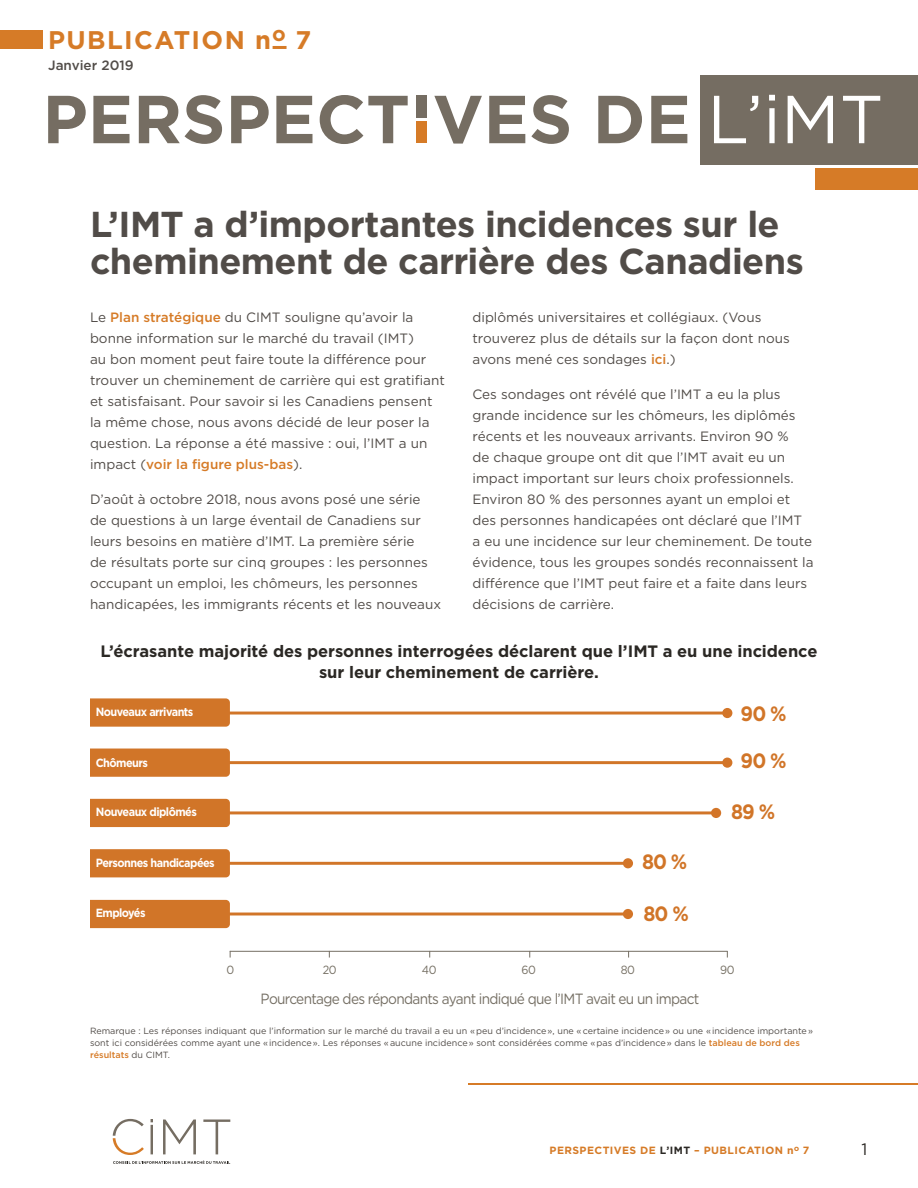
<style>
.page{position:relative;width:918px;height:1188px;background:#fff}
.page>*{position:absolute;margin:0;border:0;box-sizing:border-box;transform-origin:0 0}
.t1{font:700 36px/37.5px "Gotham HTF";letter-spacing:-.015em;color:#514c48}
.t2{font:700 25.5px "Gotham HTF";letter-spacing:.055em;color:#d67b27}
.t3{font:700 20.7px "Gotham";letter-spacing:-.05em;color:#d17528;scale:.92 1}
.t4{font:700 16.5px/21px "Gotham HTF";letter-spacing:-.005em;color:#2b2824;text-align:center}
.t5{font:16.5px "Gotham HTF";color:#2b2824}
.t6{font:14.85px "Gotham";letter-spacing:-.05em;color:#756f64;scale:.92 1}
.t7{font:13.5px/21px "Gotham HTF";color:#514c48}
.t8{font:500 13.5px "Gotham HTF";color:#514c48}
.t9{font:700 11.85px "Gotham";letter-spacing:-.05em;color:#fff;scale:.92 1}
.t10{font:11.85px "Gotham";letter-spacing:-.05em;color:#756f63;scale:.92 1}
.t11{font:700 10.5px "Gotham HTF";letter-spacing:.04em;color:#d67b27}
.t12{font:9px/12px "Gotham HTF";color:#514c48}
.s1{font-weight:500;color:#d67b27}
.s2{color:#2b2824}
</style>
<div class="page">
<svg style="left:90px;top:698px;width:140px;height:29px;background:#d2782e"></svg>
<div style="left:90px;top:749px;width:140px;height:28px;background:#d17528"></div>
<div style="left:90px;top:799px;width:140px;height:28px;background:#d17528"></div>
<div style="left:90px;top:849px;width:140px;height:28px;background:#d17528"></div>
<div style="left:90px;top:900px;width:140px;height:28px;background:#d17528"></div>
<hr style="left:228px;top:712px;width:498px;height:3px;background:#d17528">
<div style="left:722px;top:708px;width:10px;height:10px;background:#d37528;border-radius:50%"></div>
<hr style="left:228px;top:761px;width:498px;height:3px;background:#d17528">
<div style="left:722px;top:758px;width:10px;height:10px;background:#d37528;border-radius:50%"></div>
<hr style="left:228px;top:811px;width:487px;height:3px;background:#d17528">
<div style="left:711px;top:808px;width:10px;height:10px;background:#d37528;border-radius:50%"></div>
<hr style="left:228px;top:862px;width:399px;height:3px;background:#d17528">
<div style="left:623px;top:858px;width:10px;height:10px;background:#d37528;border-radius:50%"></div>
<hr style="left:228px;top:913px;width:399px;height:2px;background:#d17528">
<div style="left:623px;top:909px;width:10px;height:10px;background:#d37528;border-radius:50%"></div>
<hr style="left:230px;top:951px;width:497px;height:1px;background:#756f64">
<hr style="left:468px;top:1083px;width:450px;height:2px;background:#d67b27">
<div style="left:0;top:31px;width:42px;height:18px;background:#d67b27"></div>
<hr style="left:273px;top:46px;width:14px;height:3px;background:#d67b27">
<div style="left:701px;top:75px;width:217px;height:89px;background:#756d62"></div>
<div style="left:815px;top:168px;width:103px;height:22px;background:#d67b27"></div>
<svg style="left:48px;top:95px;width:639px;height:49px"></svg>
<svg style="left:714px;top:95px;width:166px;height:48px"></svg>
<div style="left:416px;top:121px;width:11px;height:22px;background:#d67b27"></div>
<div style="left:416px;top:96px;width:11px;height:22px;background:#756d62"></div>
<svg style="left:113px;top:1119px;width:117px;height:45px"></svg>
<h2 class="t2" style="left:48px;top:25px;width:265px">PUBLICATION n<sup>O</sup> 7</h2>
<p class="t8" style="left:48px;top:58px;width:87px">Janvier 2019</p>
<h1 class="t1" style="left:90px;top:204px;width:715px">L’IMT a d’importantes incidences sur le cheminement de carrière des Canadiens</h1>
<p class="t7" style="left:90px;top:307px;width:356px">Le <span class="s1">Plan stratégique</span> du CIMT souligne qu’avoir la bonne information sur le marché du travail (IMT)<br>au bon moment peut faire toute la différence pour trouver un cheminement de carrière qui est gratifiant et satisfaisant. Pour savoir si les Canadiens pensent la même chose, nous avons décidé de leur poser la question. La réponse a été massive : oui, l’IMT a un impact (<span class="s1">voir la figure plus-bas</span>).</p>
<p class="t7" style="left:90px;top:488px;width:353px">D’août à octobre 2018, nous avons posé une série<br>de questions à un large éventail de Canadiens sur leurs besoins en matière d’IMT. La première série<br>de résultats porte sur cinq groupes : les personnes occupant un emploi, les chômeurs, les personnes handicapées, les immigrants récents et les nouveaux</p>
<p class="t7" style="left:472px;top:307px;width:319px">diplômés universitaires et collégiaux. (Vous trouverez plus de détails sur la façon dont nous avons mené ces sondages <span class="s1">ici</span>.)</p>
<p class="t7" style="left:472px;top:383px;width:343px">Ces sondages ont révélé que l’IMT a eu la plus grande incidence sur les chômeurs, les diplômés récents et les nouveaux arrivants. Environ 90 %<br>de chaque groupe ont dit que l’IMT avait eu un impact important sur leurs choix professionnels.<br>Environ 80 % des personnes ayant un emploi et des personnes handicapées ont déclaré que l’IMT<br>a eu une incidence sur leur cheminement. De toute évidence, tous les groupes sondés reconnaissent la différence que l’IMT peut faire et a faite dans leurs décisions de carrière.</p>
<p class="t4" style="left:101px;top:640px;width:718px">L’écrasante majorité des personnes interrogées déclarent que l’IMT a eu une incidence sur leur cheminement de carrière.</p>
<p class="t9" style="left:96px;top:704px;width:108px">Nouveaux arrivants</p>
<p class="t9" style="left:96px;top:755px;width:58px">Chômeurs</p>
<p class="t9" style="left:96px;top:804px;width:111px">Nouveaux diplômés</p>
<p class="t9" style="left:96px;top:855px;width:131px">Personnes handicapées</p>
<p class="t9" style="left:96px;top:905px;width:56px">Employés</p>
<h3 class="t3" style="left:642px;top:848px;width:51px">80 %</h3>
<h3 class="t3" style="left:644px;top:900px;width:51px">80 %</h3>
<h3 class="t3" style="left:741px;top:700px;width:51px">90 %</h3>
<h3 class="t3" style="left:741px;top:747px;width:51px">90 %</h3>
<h3 class="t3" style="left:731px;top:798px;width:49px">89 %</h3>
<p class="t10" style="left:227px;top:962px;width:10px">0</p>
<p class="t10" style="left:323px;top:962px;width:16px">20</p>
<p class="t10" style="left:422px;top:962px;width:17px">40</p>
<p class="t10" style="left:522px;top:962px;width:17px">60</p>
<p class="t10" style="left:621px;top:962px;width:17px">80</p>
<p class="t10" style="left:720px;top:962px;width:17px">90</p>
<p class="t6" style="left:261px;top:990px;width:478px">Pourcentage des répondants ayant indiqué que l’IMT avait eu un impact</p>
<p class="t12" style="left:90px;top:1025px;width:725px">Remarque : Les réponses indiquant que l’information sur le marché du travail a eu un «peu d’incidence», une «certaine incidence» ou une «incidence importante» sont ici considérées comme ayant une «incidence». Les réponses «aucune incidence» sont considérées comme «pas d’incidence» dans le <span class="s1">tableau de bord des résultats</span> du CIMT.</p>
<p class="t11" style="left:550px;top:1144px;width:261px">PERSPECTIVES DE <span class="s2">L’IMT</span> – PUBLICATION n<sup>O</sup> 7</p>
<p class="t5" style="left:862px;top:1140px;width:7px">1</p>
</div>
